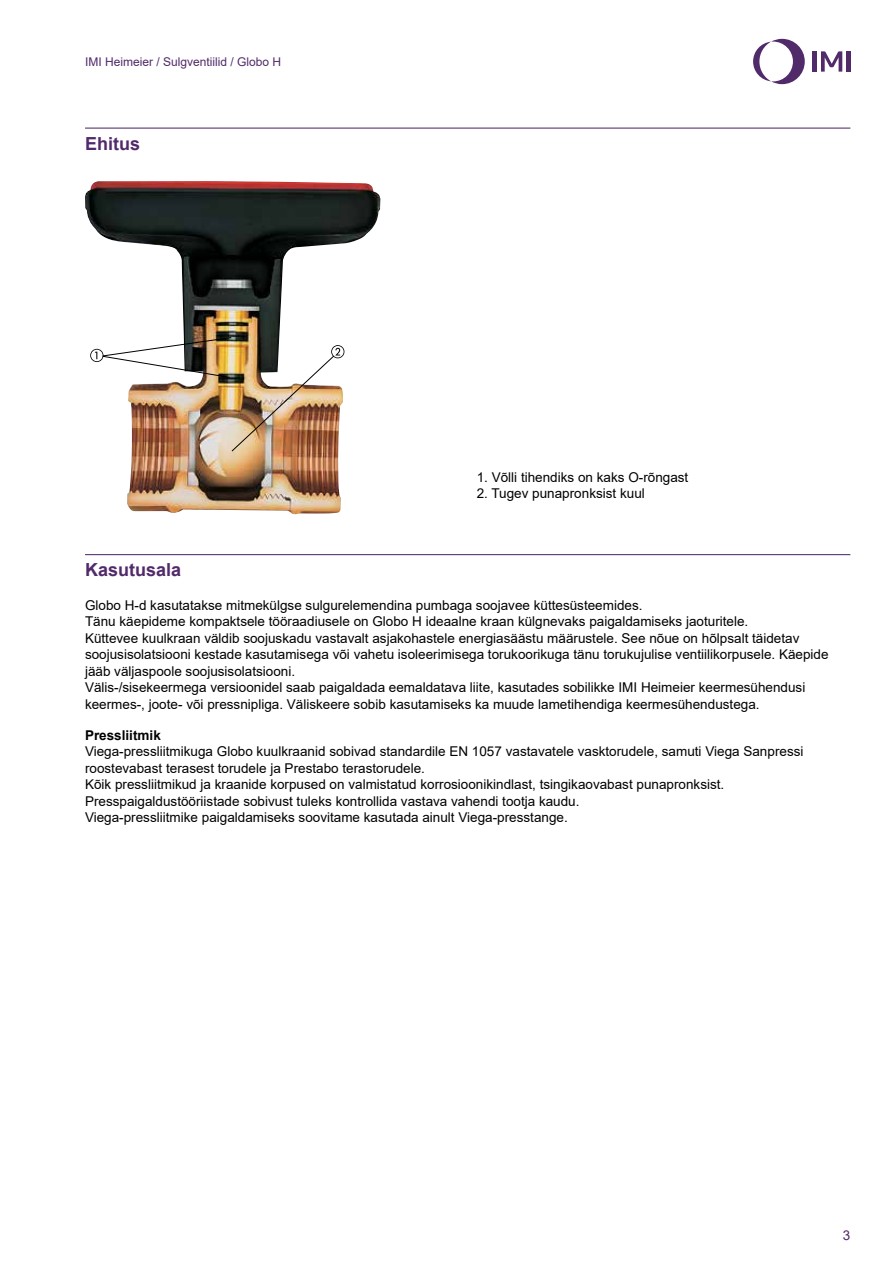
<style>
.page{position:relative;width:893px;height:1263px;background:#fff}
.page>*{position:absolute;margin:0;border:0;box-sizing:border-box;transform-origin:0 0}
.t1{font:700 18px "Arial";color:#512a6a}
.t2{font:13.5px/16.5px "Arial";color:#000}
.t3{font:700 13.5px "Arial";color:#000}
.t4{font:13.5px "Arial";color:#512a6a}
.t5{font:12px "Arial";color:#512a6a}
</style>
<div class="page">
<svg style="left:753px;top:39px;width:52px;height:45px"></svg>
<hr style="left:813px;top:51px;width:4px;height:21px;background:#512a6a">
<hr style="left:846px;top:51px;width:4px;height:21px;background:#512a6a">
<svg style="left:821px;top:51px;width:21px;height:21px"></svg>
<hr style="left:85px;top:128px;width:765px;height:1px;background:#512a6a">
<hr style="left:85px;top:554px;width:765px;height:1px;background:#512a6a">
<img style="left:85px;top:181px;width:296px;height:333px">
<img style="left:90px;top:337px;width:254px;height:115px">
<p class="t5" style="left:85px;top:54px;width:198px">IMI Heimeier / Sulgventiilid / Globo H</p>
<h1 class="t1" style="left:85px;top:131px;width:57px">Ehitus</h1>
<p class="t2" style="left:477px;top:469px;width:213px">1. Võlli tihendiks on kaks O-rõngast</p>
<p class="t2" style="left:477px;top:485px;width:170px">2. Tugev punapronksist kuul</p>
<h1 class="t1" style="left:85px;top:557px;width:98px">Kasutusala</h1>
<p class="t2" style="left:85px;top:597px;width:745px">Globo H-d kasutatakse mitmekülgse sulgurelemendina pumbaga soojavee küttesüsteemides.<br>Tänu käepideme kompaktsele tööraadiusele on Globo H ideaalne kraan külgnevaks paigaldamiseks jaoturitele.<br>Küttevee kuulkraan väldib soojuskadu vastavalt asjakohastele energiasäästu määrustele. See nõue on hõlpsalt täidetav soojusisolatsiooni kestade kasutamisega või vahetu isoleerimisega torukoorikuga tänu torukujulise ventiilikorpusele. Käepide jääb väljaspoole soojusisolatsiooni.<br>Välis-/sisekeermega versioonidel saab paigaldada eemaldatava liite, kasutades sobilikke IMI Heimeier keermesühendusi keermes-, joote- või pressnipliga. Väliskeere sobib kasutamiseks ka muude lametihendiga keermesühendustega.</p>
<p class="t3" style="left:85px;top:725px;width:77px">Pressliitmik</p>
<p class="t2" style="left:85px;top:743px;width:720px">Viega-pressliitmikuga Globo kuulkraanid sobivad standardile EN 1057 vastavatele vasktorudele, samuti Viega Sanpressi roostevabast terasest torudele ja Prestabo terastorudele.<br>Kõik pressliitmikud ja kraanide korpused on valmistatud korrosioonikindlast, tsingikaovabast punapronksist.<br>Presspaigaldustööriistade sobivust tuleks kontrollida vastava vahendi tootja kaudu.<br>Viega-pressliitmike paigaldamiseks soovitame kasutada ainult Viega-presstange.</p>
<p class="t4" style="left:843px;top:1225px;width:9px">3</p>
</div>
